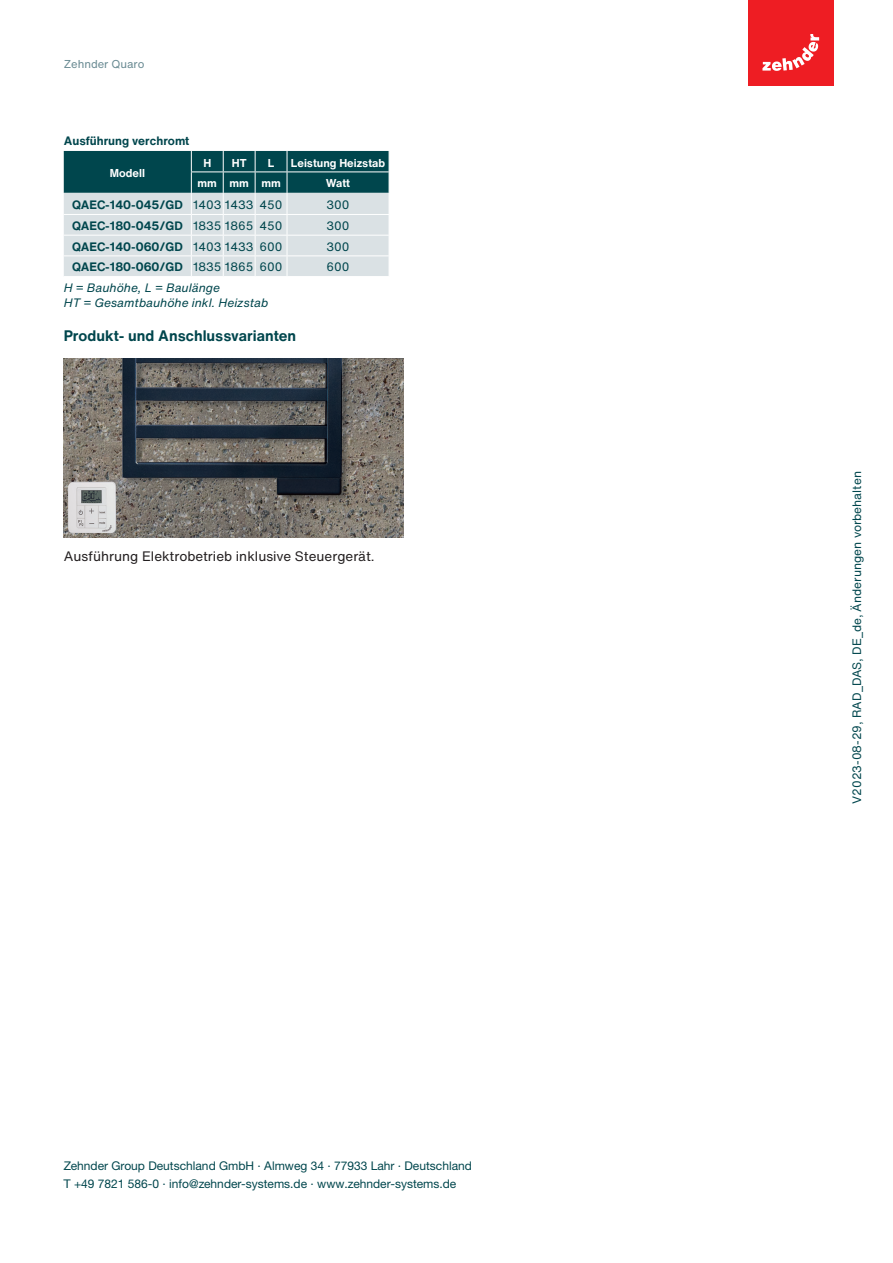
<style>
.page{position:relative;width:893px;height:1263px;background:#fff}
.page>*{position:absolute;margin:0;border:0;box-sizing:border-box;transform-origin:0 0}
.MarketingHead{font:700 15px "Helvetica Now Text";color:#00464d}
.MarketingText{font:13.5px "Helvetica Now Text";color:#231f20}
.TableBodyCenter{font:12px "Helvetica Now Text";color:#00464d}
.WwwFooter{font:12px "Helvetica Neuefor Zehnder";color:#00464d}
.TableHeaderCenter{font:700 12px "Helvetica Now Text";color:#00464d}
.t1{font:italic 12px "Helvetica Now Text";color:#00464d}
.TableHeaderLeft{font:700 12px "Helvetica Now Text";color:#00464d}
.TableHeaderCenterWhi{font:700 11.25px "Helvetica Now Text";color:#fff}
.t2{font:11.25px "Helvetica Now Text";color:#6a8b93}
</style>
<div class="page">
<div style="left:748px;top:0;width:85px;height:85px;background:#ee1d23"></div>
<svg style="left:762px;top:34px;width:57px;height:37px"></svg>
<svg style="left:64px;top:151px;width:326px;height:125px;background:#94afb3"></svg>
<img style="left:64px;top:358px;width:339px;height:179px">
<p class="t2" style="left:64px;top:56px;width:82px">Zehnder Quaro</p>
<p class="TableHeaderLeft" style="left:64px;top:133px;width:127px">Ausführung verchromt</p>
<p class="TableHeaderCenterWhi" style="left:110px;top:165px;width:37px">Modell</p>
<p class="TableHeaderCenterWhi" style="left:203px;top:155px;width:9px">H</p>
<p class="TableHeaderCenterWhi" style="left:232px;top:155px;width:16px">HT</p>
<p class="TableHeaderCenterWhi" style="left:268px;top:155px;width:8px">L</p>
<p class="TableHeaderCenterWhi" style="left:291px;top:155px;width:96px">Leistung Heizstab</p>
<p class="TableHeaderCenterWhi" style="left:198px;top:175px;width:21px">mm</p>
<p class="TableHeaderCenterWhi" style="left:229px;top:175px;width:21px">mm</p>
<p class="TableHeaderCenterWhi" style="left:261px;top:175px;width:21px">mm</p>
<p class="TableHeaderCenterWhi" style="left:326px;top:175px;width:26px">Watt</p>
<p class="TableHeaderCenter" style="left:72px;top:197px;width:112px">QAEC-140-045/GD</p>
<p class="TableBodyCenter" style="left:193px;top:197px;width:62px">1403 1433</p>
<p class="TableBodyCenter" style="left:260px;top:197px;width:25px">450</p>
<p class="TableBodyCenter" style="left:327px;top:197px;width:25px">300</p>
<p class="TableHeaderCenter" style="left:72px;top:218px;width:112px">QAEC-180-045/GD</p>
<p class="TableBodyCenter" style="left:193px;top:218px;width:62px">1835 1865</p>
<p class="TableBodyCenter" style="left:260px;top:218px;width:25px">450</p>
<p class="TableBodyCenter" style="left:327px;top:218px;width:25px">300</p>
<p class="TableHeaderCenter" style="left:72px;top:238px;width:112px">QAEC-140-060/GD</p>
<p class="TableBodyCenter" style="left:193px;top:238px;width:62px">1403 1433</p>
<p class="TableBodyCenter" style="left:260px;top:238px;width:25px">600</p>
<p class="TableBodyCenter" style="left:327px;top:238px;width:25px">300</p>
<p class="TableHeaderCenter" style="left:72px;top:259px;width:112px">QAEC-180-060/GD</p>
<p class="TableBodyCenter" style="left:193px;top:259px;width:62px">1835 1865</p>
<p class="TableBodyCenter" style="left:260px;top:259px;width:25px">600</p>
<p class="TableBodyCenter" style="left:327px;top:259px;width:25px">600</p>
<p class="t1" style="left:64px;top:280px;width:158px">H = Bauhöhe, L = Baulänge</p>
<p class="t1" style="left:64px;top:295px;width:206px">HT = Gesamtbauhöhe inkl. Heizstab</p>
<p class="MarketingHead" style="left:64px;top:325px;width:234px">Produkt- und Anschlussvarianten</p>
<p class="MarketingText" style="left:64px;top:547px;width:312px">Ausführung Elektrobetrieb inklusive Steuergerät.</p>
<p class="WwwFooter" style="left:64px;top:1158px;width:410px">Zehnder Group Deutschland GmbH · Almweg 34 · 77933 Lahr · Deutschland</p>
<p class="WwwFooter" style="left:64px;top:1176px;width:394px">T +49 7821 586-0 · info@zehnder-systems.de · www.zehnder-systems.de</p>
<p class="TableBodyCenter" style="left:64px;top:1178px;width:145px">www.zehnder-systems.de</p>
<p class="TableBodyCenter" style="left:849px;top:804px;width:334px;rotate:-90deg">V2023-08-29, RAD_DAS, DE_de, Änderungen vorbehalten</p>
</div>
